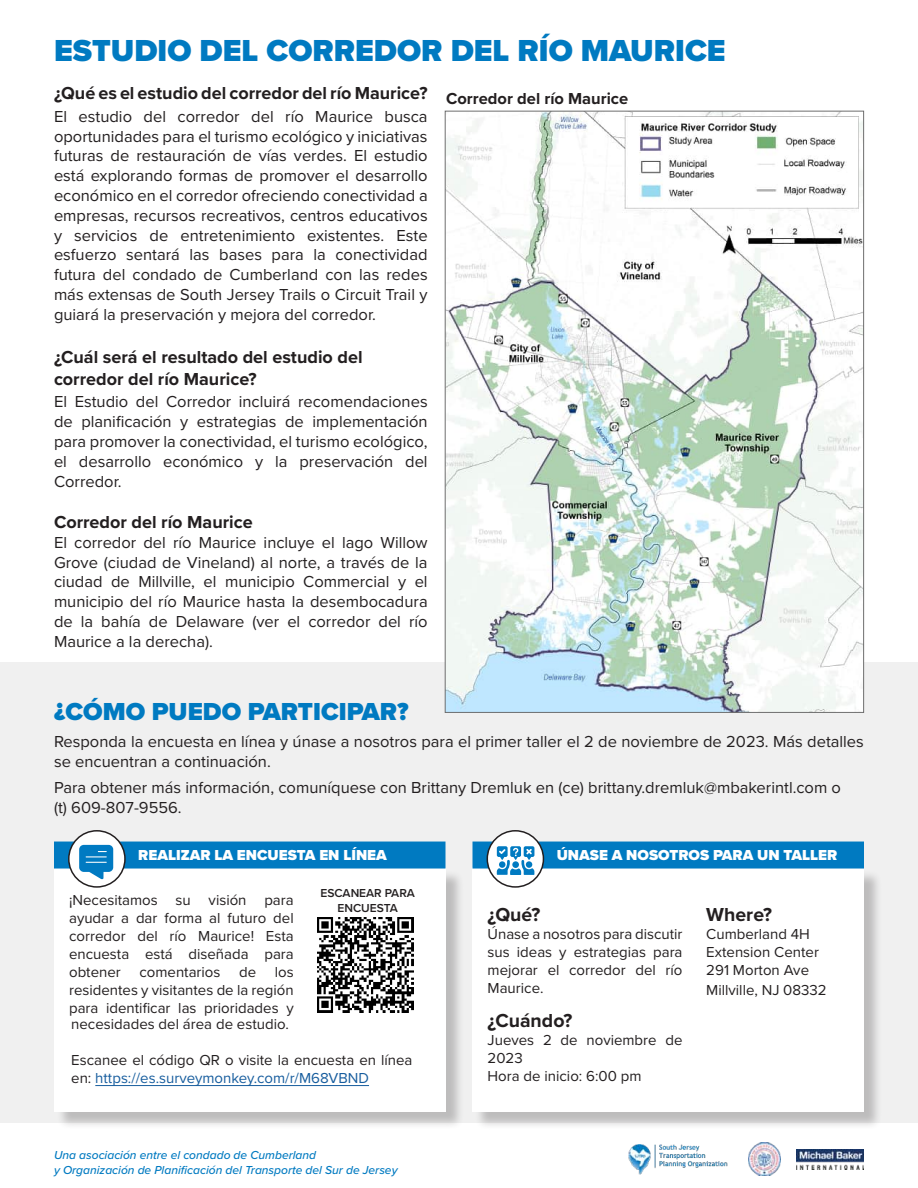
<style>
.page{position:relative;width:918px;height:1188px;background:#fff}
.page>*{position:absolute;margin:0;border:0;box-sizing:border-box;transform-origin:0 0}
.t1{font:900 31.5px "Proxima Nova";color:#007ac1}
.t2{font:900 25.5px "Proxima Nova";color:#007ac1}
.Paragraph_Style_2{font:700 19.5px "Proxima Nova";color:#231f20}
.Paragraph_Style_2-2{font:700 18px "Proxima Nova";color:#231f20}
.Paragraph_Style_3{font:700 18px/21.6px "Proxima Nova";color:#231f20}
.Paragraph_Style_2-3{font:16.5px/19.8px "Proxima Nova";color:#231f20;text-align:justify}
.t3{font:700 16.5px "Proxima Nova";color:#231f20}
.Paragraph_Style_2-4{font:15px/18px "Proxima Nova";color:#231f20}
.t4{font:900 15px "Proxima Nova";color:#fff}
.Paragraph_Style_1{font:italic 500 12px "Proxima Nova";color:#007ac1}
.Paragraph_Style_2-5{font:600 12px/14.4px "Proxima Nova";color:#231f20;text-align:center}
.s1{color:#175d9e}
</style>
<div class="page">
<div style="left:0;top:663px;width:918px;height:460px;background:#f0f0f0"></div>
<img style="left:447px;top:113px;width:415px;height:598px">
<img style="left:748px;top:1143px;width:33px;height:32px">
<img style="left:629px;top:1145px;width:99px;height:30px">
<img style="left:797px;top:1149px;width:67px;height:20px">
<div style="left:56px;top:870px;width:408px;height:260px;background:#231f20;opacity:.25"></div>
<div style="left:54px;top:868px;width:392px;height:243px;background:#fff"></div>
<div style="left:54px;top:842px;width:392px;height:27px;background:#007ac1"></div>
<img style="left:318px;top:917px;width:95px;height:96px">
<div style="left:69px;top:831px;width:56px;height:56px;background:#fff;border-radius:50%"></div>
<div style="left:68px;top:830px;width:58px;height:58px;border:2px solid #231f20;border-radius:50%"></div>
<svg style="left:79px;top:845px;width:34px;height:34px"></svg>
<div style="left:475px;top:870px;width:408px;height:261px;background:#231f20;opacity:.25"></div>
<div style="left:472px;top:868px;width:392px;height:244px;background:#fff"></div>
<div style="left:472px;top:842px;width:392px;height:27px;background:#007ac1"></div>
<div style="left:487px;top:831px;width:56px;height:56px;background:#fff;border-radius:50%"></div>
<div style="left:487px;top:830px;width:57px;height:58px;border:2px solid #231f20;border-radius:50%"></div>
<svg style="left:497px;top:846px;width:37px;height:29px"></svg>
<hr style="left:95px;top:1085px;width:274px;height:1px;background:#175d9e">
<p class="t1" style="left:54px;top:27px;width:673px">ESTUDIO DEL CORREDOR DEL RÍO MAURICE</p>
<p class="t3" style="left:446px;top:86px;width:184px">Corredor del río Maurice</p>
<p class="Paragraph_Style_2-2" style="left:54px;top:80px;width:375px">¿Qué es el estudio del corredor del río Maurice?</p>
<p class="Paragraph_Style_2-3" style="left:54px;top:106px;width:375px">El estudio del corredor del río Maurice busca oportunidades para el turismo ecológico y iniciativas futuras de restauración de vías verdes. El estudio está explorando formas de promover el desarrollo económico en el corredor ofreciendo conectividad a empresas, recursos recreativos, centros educativos y servicios de entretenimiento existentes. Este esfuerzo sentará las bases para la conectividad futura del condado de Cumberland con las redes más extensas de South Jersey Trails o Circuit Trail y guiará la preservación y mejora del corredor.</p>
<p class="Paragraph_Style_3" style="left:54px;top:346px;width:310px">¿Cuál será el resultado del estudio del corredor del río Maurice?</p>
<p class="Paragraph_Style_2-3" style="left:54px;top:391px;width:375px">El Estudio del Corredor incluirá recomendaciones de planificación y estrategias de implementación para promover la conectividad, el turismo ecológico, el desarrollo económico y la preservación del Corredor.</p>
<p class="Paragraph_Style_2-2" style="left:54px;top:509px;width:200px">Corredor del río Maurice</p>
<p class="Paragraph_Style_2-3" style="left:54px;top:532px;width:375px">El corredor del río Maurice incluye el lago Willow Grove (ciudad de Vineland) al norte, a través de la ciudad de Millville, el municipio Commercial y el municipio del río Maurice hasta la desembocadura de la bahía de Delaware (ver el corredor del río Maurice a la derecha).</p>
<p class="t2" style="left:54px;top:693px;width:356px">¿CÓMO PUEDO PARTICIPAR?</p>
<p class="Paragraph_Style_2-3" style="left:54px;top:731px;width:811px">Responda la encuesta en línea y únase a nosotros para el primer taller el 2 de noviembre de 2023. Más detalles se encuentran a continuación.</p>
<p class="Paragraph_Style_2-3" style="left:54px;top:777px;width:789px">Para obtener más información, comuníquese con Brittany Dremluk en (ce) brittany.dremluk@mbakerintl.com o (t) 609-807-9556.</p>
<p class="t4" style="left:138px;top:844px;width:250px">REALIZAR LA ENCUESTA EN LÍNEA</p>
<p class="Paragraph_Style_2-4" style="left:69px;top:890px;width:226px;text-align:justify">¡Necesitamos su visión para ayudar a dar forma al futuro del corredor del río Maurice! Esta encuesta está diseñada para obtener comentarios de los residentes y visitantes de la región para identificar las prioridades y</p>
<p class="Paragraph_Style_2-5" style="left:320px;top:886px;width:96px">ESCANEAR PARA<br>ENCUESTA</p>
<p class="Paragraph_Style_2-4" style="left:71px;top:1015px;width:219px">necesidades del área de estudio.</p>
<p class="Paragraph_Style_2-4" style="left:71px;top:1051px;width:343px">Escanee el código QR o visite la encuesta en línea en: <span class="s1">https://es.surveymonkey.com/r/M68VBND</span></p>
<p class="Paragraph_Style_1" style="left:54px;top:1146px;width:264px">Una asociación entre el condado de Cumberland</p>
<p class="Paragraph_Style_1" style="left:54px;top:1161px;width:345px">y Organización de Planificación del Transporte del Sur de Jersey</p>
<p class="t4" style="left:557px;top:844px;width:282px">ÚNASE A NOSOTROS PARA UN TALLER</p>
<p class="Paragraph_Style_2" style="left:488px;top:900px;width:54px">¿Qué?</p>
<p class="Paragraph_Style_2-4" style="left:488px;top:924px;width:196px;text-align:justify">Únase a nosotros para discutir sus ideas y estrategias para mejorar el corredor del río Maurice.</p>
<p class="Paragraph_Style_2" style="left:488px;top:1006px;width:86px">¿Cuándo?</p>
<p class="Paragraph_Style_2-4" style="left:488px;top:1030px;width:196px">Jueves 2 de noviembre de<br>2023</p>
<p class="Paragraph_Style_2-4" style="left:488px;top:1066px;width:155px">Hora de inicio: 6:00 pm</p>
<p class="Paragraph_Style_2" style="left:706px;top:900px;width:67px">Where?</p>
<p class="Paragraph_Style_2-4" style="left:706px;top:924px;width:114px">Cumberland 4H<br>Extension Center</p>
<p class="Paragraph_Style_2-4" style="left:706px;top:960px;width:104px">291 Morton Ave</p>
<p class="Paragraph_Style_2-4" style="left:706px;top:980px;width:122px">Millville, NJ 08332</p>
</div>
